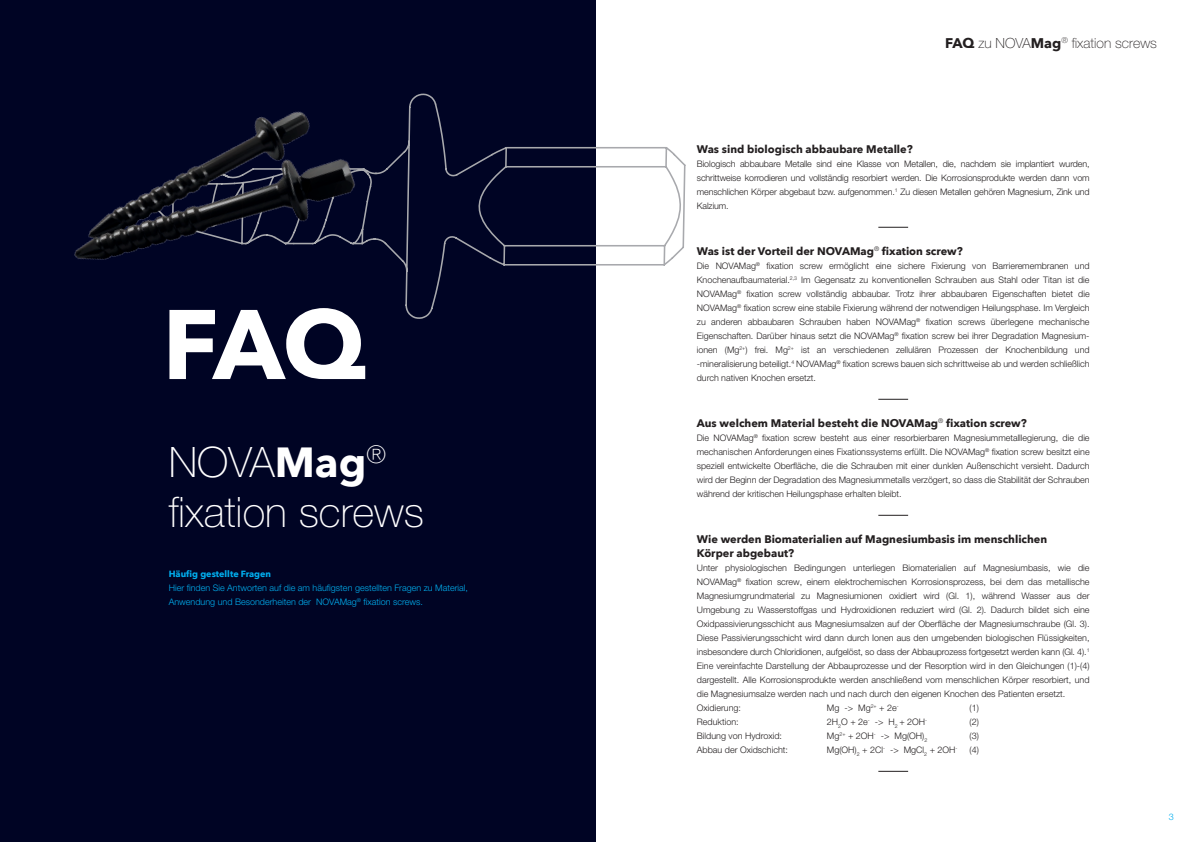
<style>
.page{position:relative;width:1191px;height:842px;background:#fff}
.page>*{position:absolute;margin:0;border:0;box-sizing:border-box;transform-origin:0 0}
.t1{font:700 97.6px "Avenir Next";color:#fff}
.t2{font:100 42px/50.4px "Helvetica Neue LT Pro";color:#fff}
.t3{font:100 14px "Helvetica Neue LT Pro";color:#231f20}
.t4{font:700 11px/14px "Avenir Next";color:#231f20}
.t5{font:300 9px/14px "Helvetica Neue LT Pro";color:#231f20;text-align:justify}
.t6{font:300 9px/14px "Helvetica Neue LT Pro";color:#00aeef}
.t7{font:700 9px "Avenir Next";color:#00aeef}
.s1{font-family:"Avenir Next";font-weight:700}
</style>
<div class="page">
<div style="left:0;top:0;width:595px;height:842px;background:#000424"></div>
<svg style="left:372px;top:93px;width:314px;height:227px"></svg>
<img style="left:74px;top:111px;width:298px;height:149px">
<hr style="left:878px;top:227px;width:30px;height:1px;background:#231f20">
<hr style="left:878px;top:399px;width:30px;height:1px;background:#231f20">
<hr style="left:878px;top:515px;width:30px;height:1px;background:#231f20">
<hr style="left:878px;top:771px;width:30px;height:1px;background:#231f20">
<h1 class="t1" style="left:162px;top:260px;width:205px">FAQ</h1>
<h2 class="t2" style="left:169px;top:436px;width:257px">NOVA<span class="s1">Mag</span><sup>® </sup>fixation screws</h2>
<p class="t7" style="left:169px;top:566px;width:104px">Häufig gestellte Fragen</p>
<p class="t6" style="left:169px;top:581px;width:301px">Hier finden Sie Antworten auf die am häufigsten gestellten Fragen zu Material,<br>Anwendung und Besonderheiten der NOVAMag<sup>®</sup> fixation screws.</p>
<h3 class="t3" style="left:945px;top:35px;width:213px"><span class="s1">FAQ</span> zu NOVA<span class="s1">Mag</span><sup>®</sup> fixation screws</h3>
<p class="t4" style="left:697px;top:142px;width:217px">Was sind biologisch abbaubare Metalle?</p>
<p class="t5" style="left:697px;top:156px;width:394px">Biologisch abbaubare Metalle sind eine Klasse von Metallen, die, nachdem sie implantiert wurden, schrittweise korrodieren und vollständig resorbiert werden. Die Korrosionsprodukte werden dann vom menschlichen Körper abgebaut bzw. aufgenommen.<sup>1</sup> Zu diesen Metallen gehören Magnesium, Zink und Kalzium.</p>
<p class="t4" style="left:697px;top:244px;width:267px">Was ist der Vorteil der NOVAMag<sup>®</sup> fixation screw?</p>
<p class="t5" style="left:697px;top:258px;width:394px">Die NOVAMag<sup>®</sup> fixation screw ermöglicht eine sichere Fixierung von Barrieremembranen und Knochenaufbaumaterial.<sup>2,3</sup> Im Gegensatz zu konventionellen Schrauben aus Stahl oder Titan ist die NOVAMag<sup>®</sup> fixation screw vollständig abbaubar. Trotz ihrer abbaubaren Eigenschaften bietet die NOVAMag<sup>®</sup> fixation screw eine stabile Fixierung während der notwendigen Heilungsphase. Im Vergleich zu anderen abbaubaren Schrauben haben NOVAMag<sup>®</sup> fixation screws überlegene mechanische Eigenschaften. Darüber hinaus setzt die NOVAMag<sup>®</sup> fixation screw bei ihrer Degradation Magnesium&shy;ionen (Mg<sup>2+</sup>) frei. Mg<sup>2+</sup> ist an verschiedenen zellulären Prozessen der Knochenbildung und -mineralisierung beteiligt.<sup>4</sup> NOVAMag<sup>®</sup> fixation screws bauen sich schrittweise ab und werden schließlich durch nativen Knochen ersetzt.</p>
<p class="t4" style="left:697px;top:416px;width:331px">Aus welchem Material besteht die NOVAMag<sup>®</sup> fixation screw?</p>
<p class="t5" style="left:697px;top:430px;width:394px">Die NOVAMag<sup>®</sup> fixation screw besteht aus einer resorbierbaren Magnesiummetalllegierung, die die mechanischen Anforderungen eines Fixationssystems erfüllt. Die NOVAMag<sup>®</sup> fixation screw besitzt eine speziell entwickelte Oberfläche, die die Schrauben mit einer dunklen Außenschicht versieht. Dadurch wird der Beginn der Degradation des Magnesiummetalls verzögert, so dass die Stabilität der Schrauben während der kritischen Heilungsphase erhalten bleibt.</p>
<p class="t4" style="left:697px;top:532px;width:352px">Wie werden Biomaterialien auf Magnesiumbasis im menschlichen<br>Körper abgebaut?</p>
<p class="t5" style="left:697px;top:560px;width:394px;text-align:left">Unter physiologischen Bedingungen unterliegen Biomaterialien auf Magnesiumbasis, wie die NOVAMag<sup>®</sup> fixation screw, einem elektrochemischen Korrosionsprozess, bei dem das metallische Magnesiumgrundmaterial zu Magnesiumionen oxidiert wird (Gl. 1), während Wasser aus der Umgebung zu Wasserstoffgas und Hydroxidionen reduziert wird (Gl. 2). Dadurch bildet sich eine Oxidpassivierungsschicht aus Magnesiumsalzen auf der Oberfläche der Magnesiumschraube (Gl. 3).<br>Diese Passivierungsschicht wird dann durch Ionen aus den umgebenden biologischen Flüssigkeiten, insbesondere durch Chloridionen, aufgelöst, so dass der Abbauprozess fortgesetzt werden kann (Gl. 4).<sup>1<br></sup>Eine vereinfachte Darstellung der Abbauprozesse und der Resorption wird in den Gleichungen (1)-(4) dargestellt. Alle Korrosionsprodukte werden anschließend vom menschlichen Körper resorbiert, und die Magnesiumsalze werden nach und nach durch den eigenen Knochen des Patienten ersetzt.<br>Oxidierung:</p>
<p class="t5" style="left:827px;top:700px;width:73px">Mg -&gt; Mg<sup>2+</sup> + 2e<sup>-</sup></p>
<p class="t5" style="left:969px;top:700px;width:11px">(1)</p>
<p class="t5" style="left:697px;top:714px;width:43px">Reduktion:</p>
<p class="t5" style="left:827px;top:714px;width:101px">2H<sub>2</sub>O + 2e<sup>-</sup> -&gt; H<sub>2</sub> + 2OH<sup>-</sup></p>
<p class="t5" style="left:969px;top:714px;width:11px">(2)</p>
<p class="t5" style="left:697px;top:728px;width:87px">Bildung von Hydroxid:</p>
<p class="t5" style="left:827px;top:728px;width:102px">Mg<sup>2+</sup> + 2OH<sup>-</sup> -&gt; Mg(OH)<sub>2</sub></p>
<p class="t5" style="left:969px;top:728px;width:11px">(3)</p>
<p class="t5" style="left:697px;top:742px;width:93px">Abbau der Oxidschicht:</p>
<p class="t5" style="left:827px;top:742px;width:131px">Mg(OH)<sub>2</sub> + 2Cl<sup>-</sup> -&gt; MgCl<sub>2</sub> + 2OH<sup>-</sup></p>
<p class="t5" style="left:969px;top:742px;width:11px">(4)</p>
<p class="t6" style="left:1169px;top:810px;width:7px">3</p>
</div>
